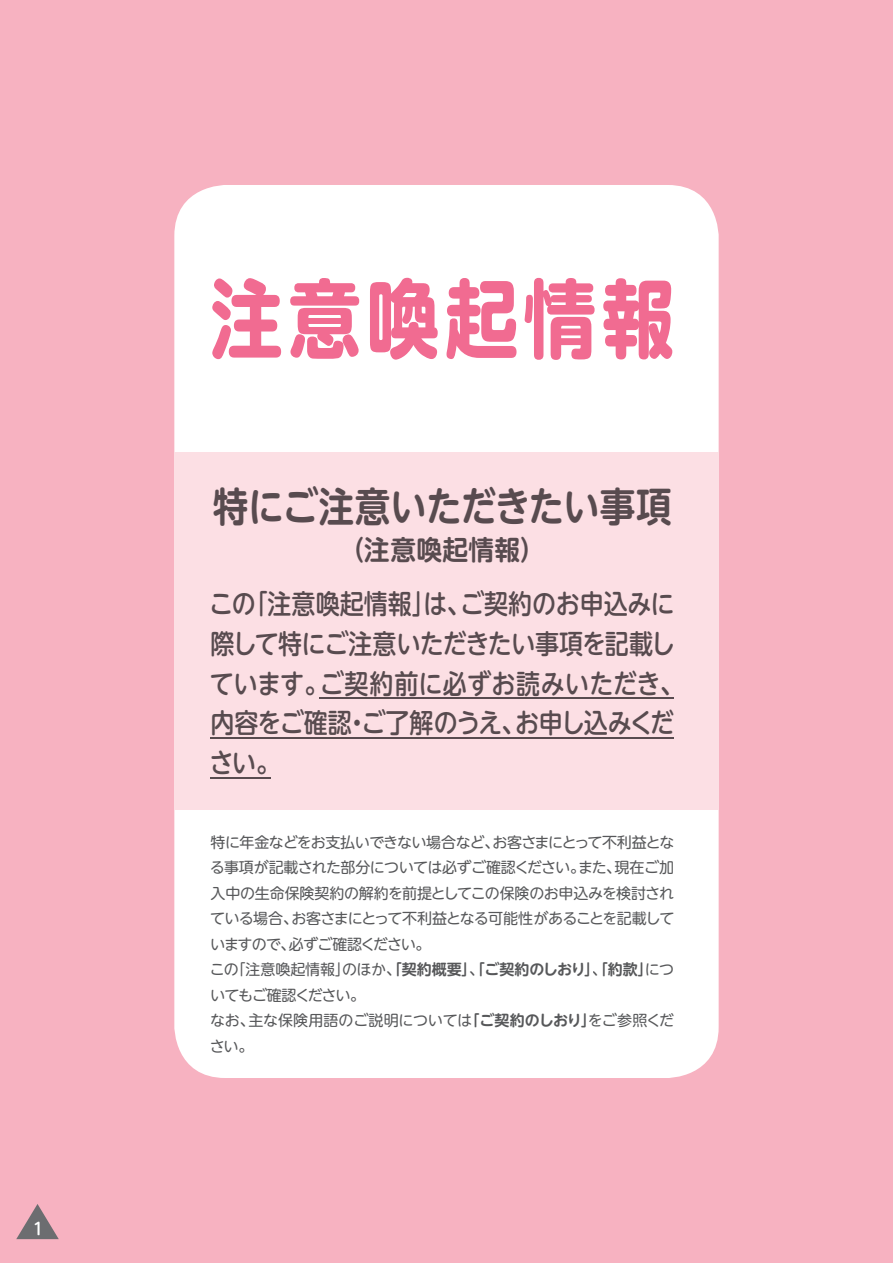
<style>
.page{position:relative;width:893px;height:1263px;background:#f7b2c1}
.page>*{position:absolute;margin:0;border:0;box-sizing:border-box;transform-origin:0 0}
.t1{font:85.5px "UD Shin M Go Pro Bold 90 pv RKSJ H";letter-spacing:.075em;color:#f16b91;scale:.85 1}
.t2{font:40.5px "UD Shin M Go Pro De Bold 90 pv RKSJ H";letter-spacing:-.005em;color:#584b4f;scale:.88 1}
.t3{font:27px/39.8px "UD Shin M Go Pro Medium 90 pv RKSJ H";letter-spacing:-.01em;color:#584b4f;scale:.89 1}
.t4{font:27px "UD Shin M Go Pro De Bold 90 pv RKSJ H";letter-spacing:.015em;color:#584b4f;scale:.95 1}
.t5{font:16.5px "UD Shin M Go Pro Medium 90 pv RKSJ H";color:#fff}
.t6{font:15px/25.5px "UD Shin M Go Pro Regular 90 pv RKSJ H";letter-spacing:-.045em;color:#57585a;text-align:justify}
.t7{font:15px/25.5px "UD Shin M Go Pro Regular 90 pv RKSJ H";letter-spacing:-.02em;color:#57585a}
.t8{font:15px "UD Shin M Go Pro De Bold 90 pv RKSJ H";letter-spacing:-.005em;color:#57585a}
.s1{font-family:"UD Shin M Go Pro Regular 90 pv RKSJ H"}
.s2{font-family:"UD Shin M Go Pro De Bold 90 pv RKSJ H"}
</style>
<div class="page">
<div style="left:174px;top:185px;width:545px;height:893px;background:#fff;border-radius:51px"></div>
<div style="left:174px;top:453px;width:545px;height:357px;background:#fcdfe4"></div>
<hr style="left:320px;top:697px;width:354px;height:2px;background:#584b4f">
<hr style="left:210px;top:737px;width:464px;height:1px;background:#584b4f">
<hr style="left:210px;top:777px;width:61px;height:1px;background:#584b4f">
<svg style="left:16px;top:1204px;width:43px;height:35px"></svg>
<p class="t5" style="left:33px;top:1223px;width:12px">1</p>
<h1 class="t1" style="left:210px;top:287px;width:547px">注意喚起情報</h1>
<h2 class="t2" style="left:213px;top:492px;width:523px">特にご注意いただきたい事項</h2>
<h3 class="t4" style="left:339px;top:540px;width:218px">（注意喚起情報）</h3>
<h3 class="t3" style="left:209px;top:588px;width:535px">この「注意喚起情報」は、ご契約のお申込みに際して特にご注意いただきたい事項を記載しています。ご契約前に必ずお読みいただき、内容をご確認・ご了解のうえ、お申し込みください。</h3>
<p class="t6" style="left:210px;top:831px;width:466px">特に年金などをお支払いできない場合など、お客さまにとって不利益となる事項が記載された部分については必ずご確認ください。また、現在ご加入中の生命保険契約の解約を前提としてこの保険のお申込みを検討されている場合、お客さまにとって不利益となる可能性があることを記載していますので、必ずご確認ください。</p>
<p class="t8" style="left:210px;top:964px;width:466px"><span class="s1">この「注意喚起情報」のほか、</span>「契約概要」<span class="s1">、</span>「ご契約のしおり」<span class="s1">、</span>「約款」<span class="s1">につ</span></p>
<p class="t7" style="left:210px;top:984px;width:466px">いてもご確認ください。<br>なお、主な保険用語のご説明については<span class="s2">「ご契約のしおり」</span>をご参照ください。</p>
</div>
